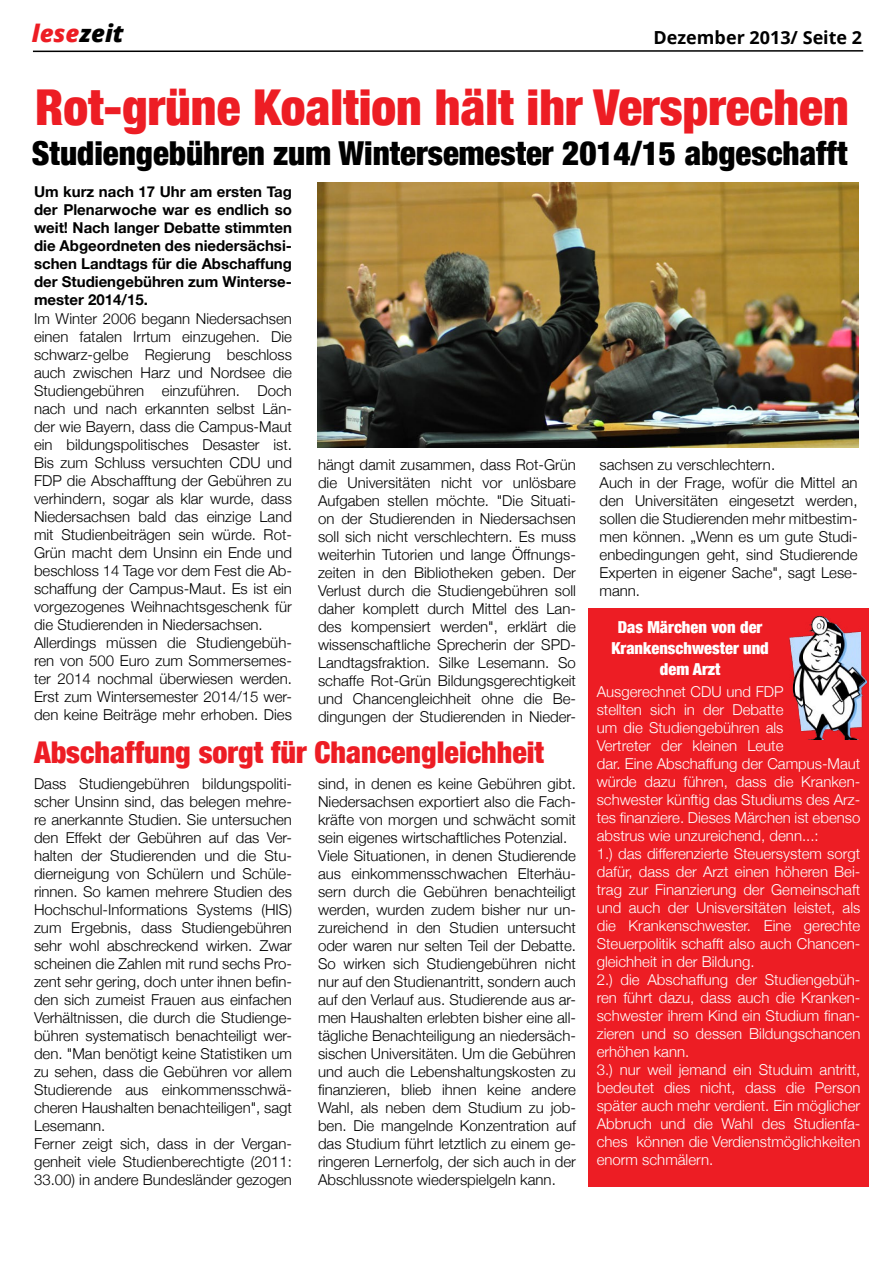
<style>
.page{position:relative;width:893px;height:1263px;background:#fff}
.page>*{position:absolute;margin:0;border:0;box-sizing:border-box;transform-origin:0 0}
.t1{font:900 condensed 49.5px "Helvetica Neue";color:#ed1d24}
.t2{font:900 condensed 33px "Helvetica Neue";color:#000}
.t3{font:900 condensed 30px "Helvetica Neue";color:#ed1d24}
.t4{font:italic 800 24px "Open Sans";color:#ed1d24}
.t5{font:700 18px "Open Sans";color:#000}
.t6{font:900 condensed 16.5px/21px "Helvetica Neue";color:#fff;text-align:center}
.t7{font:300 15px/18px "Helvetica Neue";color:#000}
.t8{font:300 15px/18px "Helvetica Neue";color:#fff}
.t9{font:700 15px/18px "Helvetica Neue";color:#000;text-align:justify}
.s1{color:#000}
</style>
<div class="page">
<svg style="left:32px;top:50px;width:832px;height:3px"></svg>
<img style="left:317px;top:183px;width:542px;height:265px">
<div style="left:588px;top:608px;width:281px;height:578px;background:#ed1d24"></div>
<img style="left:790px;top:617px;width:76px;height:122px">
<h3 class="t4" style="left:32px;top:15px;width:93px">lese<span class="s1">zeit</span></h3>
<p class="t5" style="left:654px;top:24px;width:210px">Dezember 2013/ Seite 2</p>
<h1 class="t1" style="left:35px;top:77px;width:815px">Rot-grüne Koaltion hält ihr Versprechen</h1>
<h2 class="t2" style="left:32px;top:133px;width:817px">Studiengebühren zum Wintersemester 2014/15 abgeschafft</h2>
<p class="t9" style="left:34px;top:183px;width:259px">Um kurz nach 17 Uhr am ersten Tag der Plenarwoche war es endlich so weit! Nach langer Debatte stimmten die Abgeordneten des niedersächsi&shy;schen Landtags für die Abschaffung der Studiengebühren zum Winterse&shy;mester 2014/15.</p>
<p class="t7" style="left:34px;top:309px;width:259px">Im Winter 2006 begann Niedersachsen einen fatalen Irrtum einzugehen. Die schwarz-gelbe Regierung beschloss auch zwischen Harz und Nordsee die Studiengebühren einzuführen. Doch nach und nach erkannten selbst Län&shy;der wie Bayern, dass die Campus-Maut ein bildungspolitisches Desaster ist.<br>Bis zum Schluss versuchten CDU und FDP die Abschafftung der Gebühren zu verhindern, sogar als klar wurde, dass Niedersachsen bald das einzige Land mit Studienbeiträgen sein würde. Rot-Grün macht dem Unsinn ein Ende und beschloss 14 Tage vor dem Fest die Ab&shy;schaffung der Campus-Maut. Es ist ein vorgezogenes Weihnachtsgeschenk für die Studierenden in Niedersachsen.<br>Allerdings müssen die Studiengebüh&shy;ren von 500 Euro zum Sommersemes&shy;ter 2014 nochmal überwiesen werden.<br>Erst zum Wintersemester 2014/15 wer&shy;den keine Beiträge mehr erhoben. Dies</p>
<p class="t7" style="left:318px;top:456px;width:259px;text-align:justify">hängt damit zusammen, dass Rot-Grün die Universitäten nicht vor unlösbare Aufgaben stellen möchte. "Die Situati&shy;on der Studierenden in Niedersachsen soll sich nicht verschlechtern. Es muss weiterhin Tutorien und lange Öffnungs&shy;zeiten in den Bibliotheken geben. Der Verlust durch die Studiengebühren soll daher komplett durch Mittel des Lan&shy;des kompensiert werden", erklärt die wissenschaftliche Sprecherin der SPD-Landtagsfraktion. Silke Lesemann. So schaffe Rot-Grün Bildungsgerechtigkeit und Chancengleichheit ohne die Be&shy;dingungen der Studierenden in Nieder-</p>
<p class="t7" style="left:600px;top:456px;width:259px">sachsen zu verschlechtern.<br>Auch in der Frage, wofür die Mittel an den Universitäten eingesetzt werden, sollen die Studierenden mehr mitbestim&shy;men können. „Wenn es um gute Studi&shy;enbedingungen geht, sind Studierende<br>Experten in eigener Sache", sagt Lese&shy;mann.</p>
<p class="t6" style="left:611px;top:616px;width:159px">Das Märchen von der<br>Krankenschwester und dem Arzt</p>
<p class="t8" style="left:597px;top:682px;width:265px">Ausgerechnet CDU und FDP<br>stellten sich in der Debatte<br>um die Studiengebühren als<br>Vertreter der kleinen Leute<br>dar. Eine Abschaffung der Campus-Maut würde dazu führen, dass die Kranken&shy;schwester künftig das Studiums des Arz&shy;tes finanziere. Dieses Märchen ist ebenso abstrus wie unzureichend, denn...:<br>1.) das differenzierte Steuersystem sorgt dafür, dass der Arzt einen höheren Bei&shy;trag zur Finanzierung der Gemeinschaft und auch der Unisversitäten leistet, als die Krankenschwester. Eine gerechte Steuerpolitik schafft also auch Chancen&shy;gleichheit in der Bildung.<br>2.) die Abschaffung der Studiengebüh&shy;ren führt dazu, dass auch die Kranken&shy;schwester ihrem Kind ein Studium finan&shy;zieren und so dessen Bildungschancen erhöhen kann.<br>3.) nur weil jemand ein Studuim antritt, bedeutet dies nicht, dass die Person später auch mehr verdient. Ein möglicher Abbruch und die Wahl des Studienfa&shy;ches können die Verdienstmöglichkeiten enorm schmälern.</p>
<h3 class="t3" style="left:34px;top:734px;width:511px">Abschaffung sorgt für Chancengleichheit</h3>
<p class="t7" style="left:34px;top:774px;width:259px">Dass Studiengebühren bildungspoliti&shy;scher Unsinn sind, das belegen mehre&shy;re anerkannte Studien. Sie untersuchen den Effekt der Gebühren auf das Ver&shy;halten der Studierenden und die Stu&shy;dierneigung von Schülern und Schüle&shy;rinnen. So kamen mehrere Studien des Hochschul-Informations Systems (HIS) zum Ergebnis, dass Studiengebühren sehr wohl abschreckend wirken. Zwar scheinen die Zahlen mit rund sechs Pro&shy;zent sehr gering, doch unter ihnen befin&shy;den sich zumeist Frauen aus einfachen Verhältnissen, die durch die Studienge&shy;bühren systematisch benachteiligt wer&shy;den. "Man benötigt keine Statistiken um zu sehen, dass die Gebühren vor allem Studierende aus einkommensschwä&shy;cheren Haushalten benachteiligen", sagt Lesemann.<br>Ferner zeigt sich, dass in der Vergan&shy;genheit viele Studienberechtigte (2011:<br>33.00) in andere Bundesländer gezogen</p>
<p class="t7" style="left:318px;top:774px;width:259px">sind, in denen es keine Gebühren gibt.<br>Niedersachsen exportiert also die Fach&shy;kräfte von morgen und schwächt somit sein eigenes wirtschaftliches Potenzial.<br>Viele Situationen, in denen Studierende aus einkommensschwachen Elterhäu&shy;sern durch die Gebühren benachteiligt werden, wurden zudem bisher nur un&shy;zureichend in den Studien untersucht oder waren nur selten Teil der Debatte.<br>So wirken sich Studiengebühren nicht nur auf den Studienantritt, sondern auch auf den Verlauf aus. Studierende aus ar&shy;men Haushalten erlebten bisher eine all&shy;tägliche Benachteiligung an niedersäch&shy;sischen Universitäten. Um die Gebühren und auch die Lebenshaltungskosten zu finanzieren, blieb ihnen keine andere Wahl, als neben dem Studium zu job&shy;ben. Die mangelnde Konzentration auf das Studium führt letztlich zu einem ge&shy;ringeren Lernerfolg, der sich auch in der Abschlussnote wiederspielgeln kann.</p>
</div>
